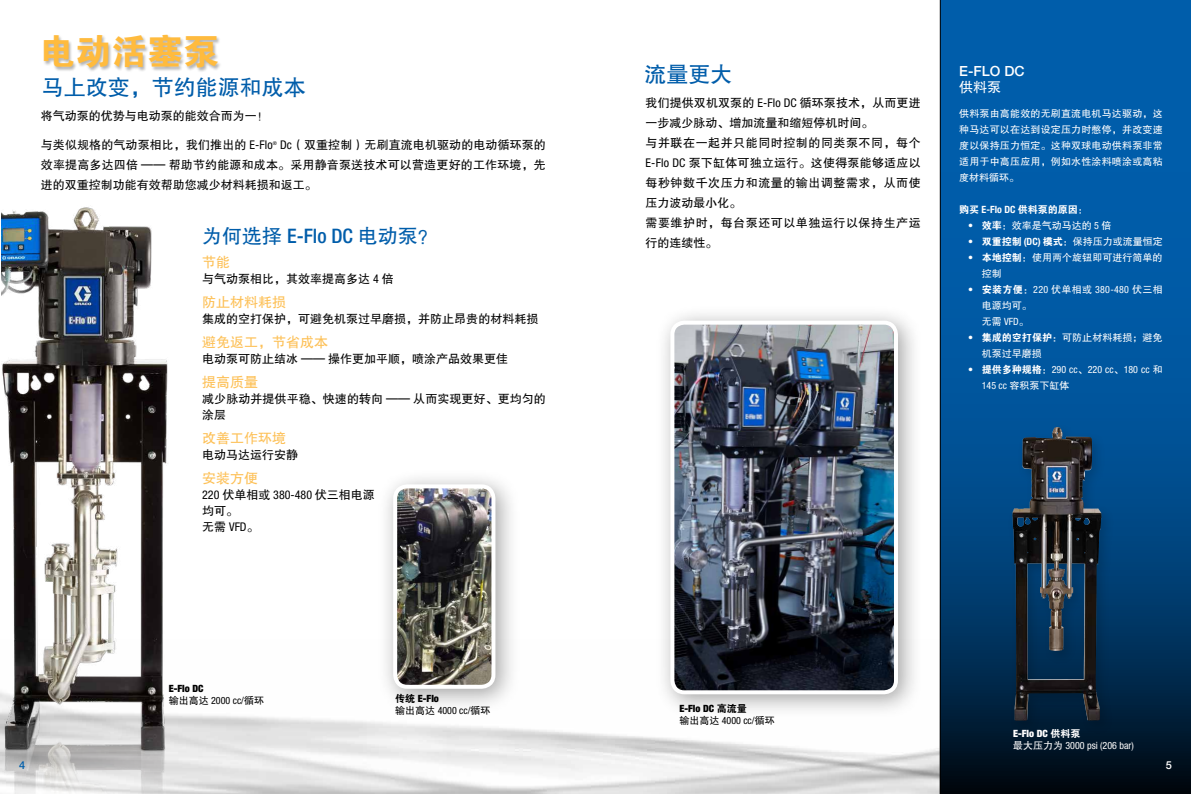
<style>
.page{position:relative;width:1191px;height:794px;background:#fff}
.page>*{position:absolute;margin:0;border:0;box-sizing:border-box;transform-origin:0 0}
.t1{font:36px "FZDHTJW GB1 0";color:#ffbb3e}
.t2{font:22px "FZHTJW GB1 0";color:#005daa}
.t3{font:20px "FZHTJW GB1 0";color:#005daa}
.t4{font:14px "FZHTJW GB1 0";color:#fdc056}
.t5{font:500 14px "Helvetica Neue LT Std";color:#fff}
.t6{font:14px "FZHTJW GB1 0";color:#fff}
.t7{font:12px/20px "FZHTJW GB1 0";letter-spacing:.005em;color:#000}
.t8{font:12px/20px "FZHTJW GB1 0";letter-spacing:.045em;color:#000}
.t9{font:condensed 12px "Helvetica Neue LT Std";color:#000}
.t10{font:500 11px "Helvetica Neue LT Std";color:#005daa}
.t11{font:500 11px "Helvetica Neue LT Std";color:#fff}
.t12{font:10px/16px "FZHTJW GB1 0";letter-spacing:.005em;color:#fff}
.t13{font:condensed 10px/12px "Helvetica Neue LT Std";color:#fff}
.t14{font:900 condensed 10px/12px "Helvetica Neue LT Std";color:#000}
.t15{font:condensed 10px "Helvetica Neue LT Std";letter-spacing:.025em;color:#fff}
.t16{font:condensed 10px/12px "Helvetica Neue LT Std";color:#000}
.t17{font:10px "FZDHTJW GB1 0";color:#fff}
.t18{font:condensed 5.2px "Helvetica Neue LT Std";color:#000}
.s1{font-family:"Helvetica Neue LT Std";font-stretch:condensed}
.s2{font-family:"Helvetica Neue LT Std";font-weight:500;font-stretch:condensed}
.s3{font-family:"FZHTJW GB1 0";font-stretch:normal}
.s4{font-family:"Helvetica Neue LT Std";font-weight:700;font-stretch:condensed}
.s5{font-family:"FZDHTJW GB1 0"}
.s6{font-weight:700}
.s7{font-family:"FZDHTJW GB1 0";font-stretch:normal}
.s8{font-family:"FZHTJW GB1 0";font-weight:400;font-stretch:normal}
.s9{font-weight:400}
.s10{font-weight:900}
.s11{font-family:"FZDHTJW GB1 0";font-weight:400;font-stretch:normal}
</style>
<div class="page">
<div style="left:939px;top:0;width:252px;height:71px;background:#005daa"></div>
<svg style="left:939px;top:71px;width:252px;height:723px;background:#004986"></svg>
<div style="left:43px;top:34px;width:180px;height:39px;background:#000;opacity:.3"></div>
<img style="left:1px;top:207px;width:196px;height:587px">
<div style="left:1007px;top:422px;width:108px;height:313px;background:#000;opacity:.16"></div>
<img style="left:1012px;top:427px;width:89px;height:293px">
<div style="left:377px;top:469px;width:143px;height:244px;background:#000;opacity:.36"></div>
<img style="left:395px;top:486px;width:98px;height:201px">
<div style="left:393px;top:484px;width:102px;height:205px;border:4px solid #fff;border-radius:12px"></div>
<div style="left:654px;top:305px;width:268px;height:414px;background:#000;opacity:.36"></div>
<img style="left:672px;top:323px;width:224px;height:369px">
<div style="left:670px;top:321px;width:228px;height:373px;border:4px solid #fff;border-radius:12px"></div>
<h1 class="t1" style="left:39px;top:32px;width:182px">电动活塞泵</h1>
<h2 class="t2" style="left:42px;top:75px;width:266px">马上改变，节约能源和成本</h2>
<p class="t7" style="left:41px;top:106px;width:229px">将气动泵的优势与电动泵的能效合而为一！</p>
<p class="t7" style="left:41px;top:135px;width:233px">与类似规格的气动泵相比，我们推出的 <span class="s1">E-Flo</span></p>
<p class="t18" style="left:273px;top:140px;width:6px">®</p>
<p class="t7" style="left:41px;top:135px;width:506px;text-align:justify;text-indent:239px"><span class="s1">Dc</span>（双重控制）无刷直流电机驱动的电动循环泵的效率提高多达四倍 —— 帮助节约能源和成本。采用静音泵送技术可以营造更好的工作环境，先进的双重控制功能有效帮助您减少材料耗损和返工。</p>
<h3 class="t3" style="left:202px;top:225px;width:237px">为何选择 <span class="s2">E-Flo DC</span> 电动泵？</h3>
<p class="t4" style="left:202px;top:255px;width:29px">节能</p>
<p class="t7" style="left:202px;top:269px;width:193px">与气动泵相比，其效率提高多达 <span class="s1">4</span> 倍</p>
<p class="t4" style="left:202px;top:295px;width:85px">防止材料耗损</p>
<p class="t7" style="left:202px;top:309px;width:337px">集成的空打保护，可避免机泵过早磨损，并防止昂贵的材料耗损</p>
<p class="t4" style="left:202px;top:335px;width:127px">避免返工，节省成本</p>
<p class="t7" style="left:202px;top:349px;width:307px">电动泵可防止结冰 —— 操作更加平顺，喷涂产品效果更佳</p>
<p class="t4" style="left:202px;top:375px;width:57px">提高质量</p>
<p class="t7" style="left:202px;top:391px;width:345px;line-height:16px">减少脉动并提供平稳、快速的转向 —— 从而实现更好、更均匀的涂层</p>
<p class="t4" style="left:202px;top:431px;width:85px">改善工作环境</p>
<p class="t7" style="left:202px;top:445px;width:97px">电动马达运行安静</p>
<p class="t4" style="left:202px;top:471px;width:57px">安装方便</p>
<p class="t9" style="left:202px;top:488px;width:174px">220 <span class="s3">伏单相或</span> 380-480 <span class="s3">伏三相电源</span></p>
<p class="t7" style="left:202px;top:503px;width:58px;line-height:16px">均可。<br>无需 <span class="s1">VFD</span>。</p>
<h2 class="t2" style="left:644px;top:62px;width:89px">流量更大</h2>
<p class="t8" style="left:645px;top:93px;width:277px">我们提供双机双泵的 <span class="s1">E-Flo DC</span> 循环泵技术，从而更进一步减少脉动、增加流量和缩短停机时间。<br>与并联在一起并只能同时控制的同类泵不同，每个<br><span class="s1">E-Flo DC</span> 泵下缸体可独立运行。这使得泵能够适应以每秒钟数千次压力和流量的输出调整需求，从而使压力波动最小化。<br>需要维护时，每台泵还可以单独运行以保持生产运行的连续性。</p>
<p class="t5" style="left:959px;top:63px;width:67px">E-FLO DC</p>
<p class="t6" style="left:959px;top:80px;width:43px">供料泵</p>
<p class="t12" style="left:959px;top:106px;width:205px;text-align:justify">供料泵由高能效的无刷直流电机马达驱动，这种马达可以在达到设定压力时憋停，并改变速度以保持压力恒定。这种双球电动供料泵非常适用于中高压应用，例如水性涂料喷涂或高粘度材料循环。</p>
<p class="t17" style="left:959px;top:204px;width:130px">购买 <span class="s4">E-Flo DC</span> 供料泵的原因：</p>
<p class="t12" style="left:968px;top:218px;width:145px"><span class="s4">•</span> <span class="s5">效率：</span>效率是气动马达的 <span class="s1">5</span> 倍</p>
<p class="t12" style="left:968px;top:234px;width:196px"><span class="s4">•</span> <span class="s5">双重控制</span> <span class="s4">(DC)</span> <span class="s5">模式：</span>保持压力或流量恒定</p>
<p class="t12" style="left:981px;top:250px;width:182px;text-indent:-14px"><span class="s4">•</span> <span class="s5">本地控制：</span>使用两个旋钮即可进行简单的控制</p>
<p class="t15" style="left:968px;top:284px;width:196px"><span class="s6">•</span> <span class="s7">安装方便：</span>220 <span class="s3">伏单相或</span> 380-480 <span class="s3">伏三相</span></p>
<p class="t12" style="left:981px;top:298px;width:51px">电源均可。无需 <span class="s1">VFD</span>。</p>
<p class="t12" style="left:981px;top:330px;width:182px;text-indent:-14px"><span class="s4">•</span> <span class="s5">集成的空打保护：</span>可防止材料耗损；避免机泵过早磨损</p>
<p class="t13" style="left:968px;top:364px;width:196px"><span class="s6">•</span> <span class="s7">提供多种规格：</span>290 cc<span class="s3">、</span>220 cc<span class="s3">、</span>180 cc <span class="s3">和</span></p>
<p class="t12" style="left:981px;top:378px;width:89px"><span class="s1">145 cc</span> 容积泵下缸体</p>
<p class="t14" style="left:169px;top:682px;width:97px">E-Flo DC<br><span class="s8">输出高达</span> <span class="s9">2000 cc/</span><span class="s8">循环</span></p>
<p class="t16" style="left:395px;top:692px;width:97px"><span class="s7">传统</span> <span class="s10">E-Flo<br></span><span class="s3">输出高达</span> 4000 cc/<span class="s3">循环</span></p>
<p class="t14" style="left:679px;top:702px;width:97px">E-Flo DC <span class="s11">高流量<br></span><span class="s8">输出高达</span> <span class="s9">4000 cc/</span><span class="s8">循环</span></p>
<p class="t13" style="left:1013px;top:727px;width:122px"><span class="s10">E-Flo DC</span> <span class="s7">供料泵<br></span><span class="s3">最大压力为</span> 3000 psi (206 bar)</p>
<p class="t10" style="left:19px;top:759px;width:8px">4</p>
<p class="t11" style="left:1166px;top:759px;width:8px">5</p>
</div>
